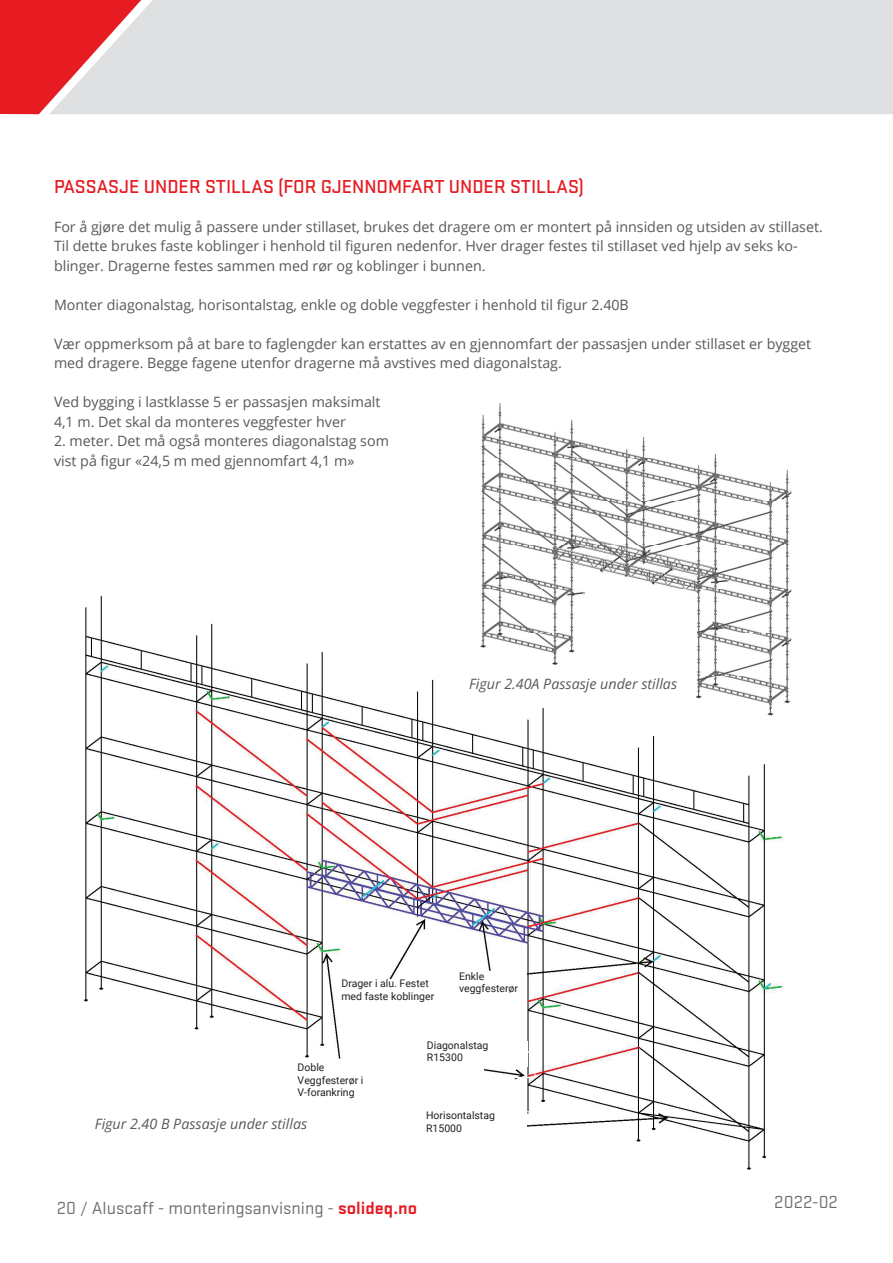
<style>
.page{position:relative;width:893px;height:1263px;background:#fff}
.page>*{position:absolute;margin:0;border:0;box-sizing:border-box;transform-origin:0 0}
.t1{font:500 19.5px "Stratum No 1";color:#e71b22}
.t2{font:18.15px "Stratum No 1";color:#6c6d70}
.t3{font:14.25px/19.5px "Open Sans";color:#57585a}
.t4{font:italic 14.25px "Open Sans";color:#57585a}
.t5{font:10.5px/12.6px "Roboto";color:#231f20}
.s1{font-weight:700;color:#e71b22}
</style>
<div class="page">
<div style="left:157px;top:0;width:736px;height:114px;background:#dfe0e2"></div>
<svg style="left:0;top:0;width:157px;height:114px;background:#e57175"></svg>
<img style="left:481px;top:404px;width:311px;height:191px">
<img style="left:83px;top:595px;width:709px;height:575px">
<div style="left:298px;top:1063px;width:100px;height:37px;background:#fff"></div>
<div style="left:426px;top:1111px;width:100px;height:37px;background:#fff"></div>
<div style="left:427px;top:1041px;width:100px;height:25px;background:#fff"></div>
<div style="left:459px;top:972px;width:67px;height:33px;background:#fff"></div>
<div style="left:341px;top:979px;width:105px;height:45px;background:#fff"></div>
<div style="left:434px;top:1066px;width:43px;height:15px;background:#fff"></div>
<h1 class="t1" style="left:54px;top:175px;width:531px">PASSASJE UNDER STILLAS (FOR GJENNOMFART UNDER STILLAS)</h1>
<p class="t3" style="left:54px;top:216px;width:770px">For å gjøre det mulig å passere under stillaset, brukes det dragere om er montert på innsiden og utsiden av stillaset.<br>Til dette brukes faste koblinger i henhold til figuren nedenfor. Hver drager festes til stillaset ved hjelp av seks ko&shy;blinger. Dragerne festes sammen med rør og koblinger i bunnen.</p>
<p class="t3" style="left:54px;top:294px;width:576px">Monter diagonalstag, horisontalstag, enkle og doble veggfester i henhold til figur 2.40B</p>
<p class="t3" style="left:54px;top:333px;width:759px">Vær oppmerksom på at bare to faglengder kan erstattes av en gjennomfart der passasjen under stillaset er bygget med dragere. Begge fagene utenfor dragerne må avstives med diagonalstag.</p>
<p class="t3" style="left:54px;top:392px;width:328px">Ved bygging i lastklasse 5 er passasjen maksimalt<br>4,1 m. Det skal da monteres veggfester hver</p>
<p class="t3" style="left:54px;top:431px;width:336px">2. meter. Det må også monteres diagonalstag som vist på figur «24,5 m med gjennomfart 4,1 m»</p>
<p class="t4" style="left:469px;top:674px;width:210px">Figur 2.40A Passasje under stillas</p>
<p class="t5" style="left:341px;top:976px;width:94px">Drager i alu. Festet med faste koblinger</p>
<p class="t5" style="left:459px;top:969px;width:61px">Enkle veggfesterør</p>
<p class="t5" style="left:298px;top:1060px;width:67px">Doble<br>Veggfesterør i<br>V-forankring</p>
<p class="t4" style="left:95px;top:1114px;width:214px">Figur 2.40 B Passasje under stillas</p>
<p class="t5" style="left:427px;top:1038px;width:63px">Diagonalstag<br>R15300</p>
<p class="t5" style="left:426px;top:1109px;width:70px">Horisontalstag<br>R15000</p>
<p class="t2" style="left:57px;top:1198px;width:362px">20 / Aluscaff - monteringsanvisning - <span class="s1">solideq.no</span></p>
<p class="t2" style="left:774px;top:1192px;width:65px">2022-02</p>
</div>
